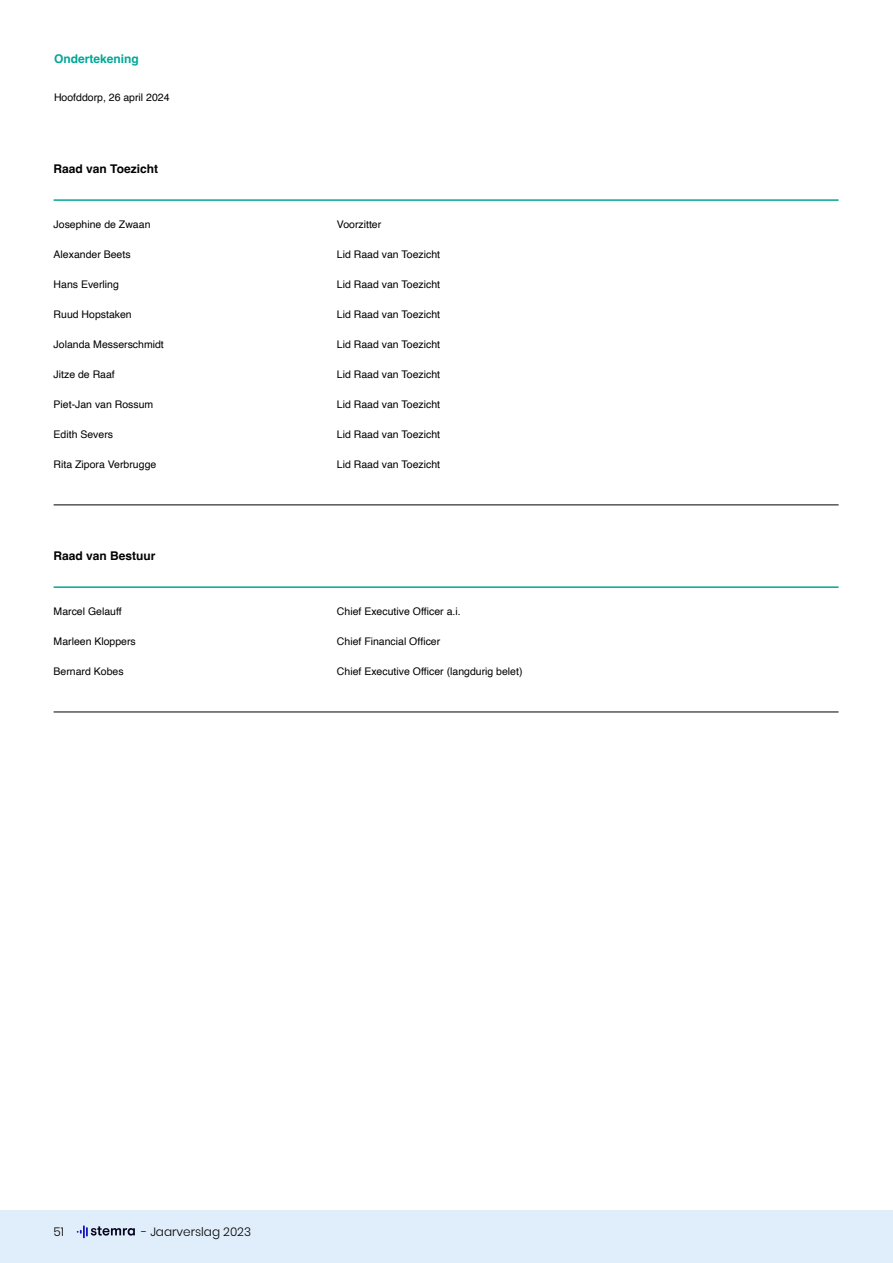
<style>
.page{position:relative;width:893px;height:1263px;background:#fff}
.page>*{position:absolute;margin:0;border:0;box-sizing:border-box;transform-origin:0 0}
.t1{font:700 12px "Helvetica";color:#000}
.t2{font:300 12px "Poppins";color:#000}
.t3{font:700 12px "Helvetica";color:#00a795}
.t4{font:10.5px "Helvetica";color:#000}
</style>
<div class="page">
<div style="left:0;top:1210px;width:893px;height:53px;background:#e0edfa"></div>
<svg style="left:77px;top:1225px;width:58px;height:13px"></svg>
<hr style="left:54px;top:199px;width:785px;height:2px;background:#00a795">
<hr style="left:54px;top:586px;width:785px;height:2px;background:#00a795">
<hr style="left:54px;top:505px;width:785px;height:1px;background:#000">
<hr style="left:54px;top:712px;width:785px;height:1px;background:#000">
<p class="t3" style="left:54px;top:51px;width:86px">Ondertekening</p>
<p class="t4" style="left:54px;top:89px;width:117px">Hoofddorp, 26 april 2024</p>
<p class="t1" style="left:54px;top:161px;width:106px">Raad van Toezicht</p>
<p class="t4" style="left:54px;top:216px;width:98px">Josephine de Zwaan</p>
<p class="t4" style="left:54px;top:246px;width:79px">Alexander Beets</p>
<p class="t4" style="left:54px;top:276px;width:67px">Hans Everling</p>
<p class="t4" style="left:54px;top:306px;width:80px">Ruud Hopstaken</p>
<p class="t4" style="left:54px;top:336px;width:112px">Jolanda Messerschmidt</p>
<p class="t4" style="left:54px;top:366px;width:63px">Jitze de Raaf</p>
<p class="t4" style="left:54px;top:396px;width:101px">Piet-Jan van Rossum</p>
<p class="t4" style="left:54px;top:426px;width:61px">Edith Severs</p>
<p class="t4" style="left:54px;top:456px;width:104px">Rita Zipora Verbrugge</p>
<p class="t1" style="left:54px;top:548px;width:104px">Raad van Bestuur</p>
<p class="t4" style="left:54px;top:603px;width:70px">Marcel Gelauff</p>
<p class="t4" style="left:54px;top:633px;width:84px">Marleen Kloppers</p>
<p class="t4" style="left:54px;top:663px;width:72px">Bernard Kobes</p>
<p class="t4" style="left:337px;top:216px;width:46px">Voorzitter</p>
<p class="t4" style="left:337px;top:246px;width:105px">Lid Raad van Toezicht</p>
<p class="t4" style="left:337px;top:276px;width:105px">Lid Raad van Toezicht</p>
<p class="t4" style="left:337px;top:306px;width:105px">Lid Raad van Toezicht</p>
<p class="t4" style="left:337px;top:336px;width:105px">Lid Raad van Toezicht</p>
<p class="t4" style="left:337px;top:366px;width:105px">Lid Raad van Toezicht</p>
<p class="t4" style="left:337px;top:396px;width:105px">Lid Raad van Toezicht</p>
<p class="t4" style="left:337px;top:426px;width:105px">Lid Raad van Toezicht</p>
<p class="t4" style="left:337px;top:456px;width:105px">Lid Raad van Toezicht</p>
<p class="t4" style="left:337px;top:603px;width:125px">Chief Executive Officer a.i.</p>
<p class="t4" style="left:337px;top:633px;width:105px">Chief Financial Officer</p>
<p class="t4" style="left:337px;top:663px;width:187px">Chief Executive Officer (langdurig belet)</p>
<p class="t2" style="left:54px;top:1224px;width:12px">51</p>
<p class="t2" style="left:142px;top:1224px;width:111px">- Jaarverslag 2023</p>
</div>
